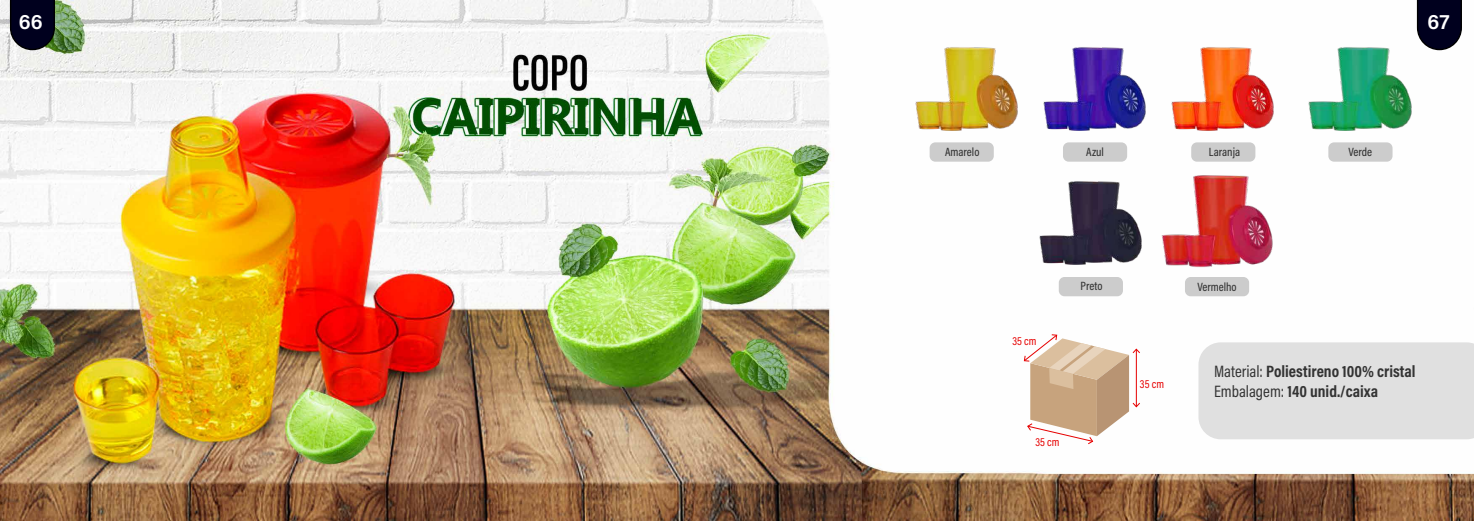
<style>
.page{position:relative;width:1474px;height:521px;background:#fff}
.page>*{position:absolute;margin:0;border:0;box-sizing:border-box;transform-origin:0 0}
.t1{font:21px "Acumin Variable Concept";color:#fff}
.t2{font:16.62px/19.9px "Acumin Variable Concept";letter-spacing:-.065em;color:#333}
.t3{font:12.08px "Acumin Variable Concept";letter-spacing:-.09em;color:#333}
.t4{font:11.72px "Acumin Variable Concept";letter-spacing:-.115em;color:#e60000}
</style>
<div class="page">
<img style="left:0;top:0;width:1473px;height:521px">
<img style="left:908px;top:40px;width:117px;height:100px">
<img style="left:1036px;top:40px;width:117px;height:100px">
<img style="left:1164px;top:40px;width:117px;height:100px">
<img style="left:1032px;top:174px;width:117px;height:101px">
<img style="left:1301px;top:40px;width:117px;height:100px">
<img style="left:1154px;top:176px;width:118px;height:101px">
<div style="left:1198px;top:342px;width:275px;height:97px;background:#e0e0e0"></div>
<svg style="left:1023px;top:334px;width:118px;height:111px"></svg>
<div style="left:1328px;top:142px;width:64px;height:20px;background:#ccc;border-radius:6px"></div>
<div style="left:1058px;top:277px;width:64px;height:19px;background:#ccc;border-radius:6px"></div>
<div style="left:1191px;top:142px;width:64px;height:20px;background:#ccc;border-radius:6px"></div>
<div style="left:1062px;top:142px;width:65px;height:20px;background:#ccc;border-radius:6px"></div>
<div style="left:1184px;top:277px;width:65px;height:19px;background:#ccc;border-radius:6px"></div>
<div style="left:929px;top:142px;width:64px;height:20px;background:#ccc;border-radius:6px"></div>
<svg style="left:10px;top:0;width:45px;height:50px;background:#101227"></svg>
<svg style="left:1416px;top:0;width:45px;height:50px;background:#1a1a33"></svg>
<p class="t1" style="left:19px;top:8px;width:25px">66</p>
<p class="t1" style="left:1427px;top:8px;width:23px">67</p>
<p class="t3" style="left:945px;top:144px;width:37px">Amarelo</p>
<p class="t3" style="left:1086px;top:144px;width:19px">Azul</p>
<p class="t3" style="left:1208px;top:143px;width:34px">Laranja</p>
<p class="t3" style="left:1348px;top:144px;width:26px">Verde</p>
<p class="t4" style="left:1012px;top:333px;width:28px">35 cm</p>
<p class="t3" style="left:1080px;top:278px;width:25px">Preto</p>
<p class="t4" style="left:1035px;top:434px;width:28px">35 cm</p>
<p class="t4" style="left:1139px;top:376px;width:28px">35 cm</p>
<p class="t3" style="left:1197px;top:279px;width:42px">Vermelho</p>
<p class="t2" style="left:1214px;top:360px;width:203px">Material: Poliestireno 100% cristal<br>Embalagem: 140 unid./caixa</p>
</div>
